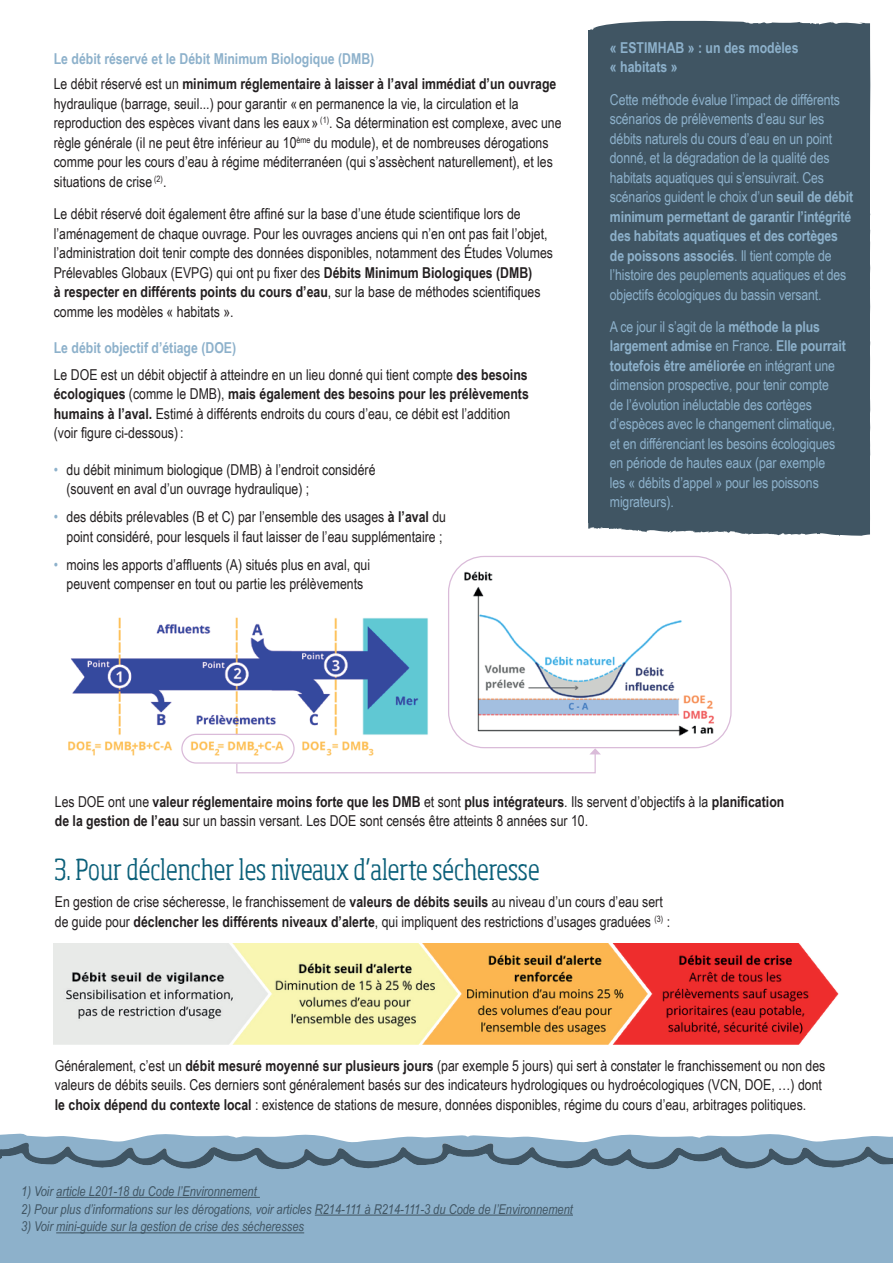
<style>
.page{position:relative;width:893px;height:1263px;background:#fff}
.page>*{position:absolute;margin:0;border:0;box-sizing:border-box;transform-origin:0 0}
.t1{font:300 condensed 28.5px "Sohoma";color:#0a5f79}
.t2{font:15px/19.5px "Arial Narrow";color:#231f20}
.t3{font:15px/19.5px "Arial Narrow";letter-spacing:-.01em;color:#8db1cb}
.t4{font:700 15px/19.5px "Arial Narrow";color:#8db1cb}
.t5{font:italic 13.5px "Arial Narrow";color:#405563}
.s1{font-weight:700}
.s2{color:#8db1cb}
</style>
<div class="page">
<div style="left:0;top:1153px;width:893px;height:110px;background:#8db1cb"></div>
<hr style="left:56px;top:1197px;width:204px;height:1px;background:#405563">
<hr style="left:315px;top:1214px;width:258px;height:1px;background:#405563">
<hr style="left:56px;top:1232px;width:248px;height:1px;background:#405563">
<div style="left:588px;top:20px;width:282px;height:516px;background:#405563"></div>
<svg style="left:591px;top:375px;width:1px;height:14px"></svg>
<svg style="left:589px;top:298px;width:4px;height:27px"></svg>
<img style="left:54px;top:944px;width:785px;height:100px">
<img style="left:451px;top:567px;width:270px;height:172px">
<div style="left:448px;top:556px;width:284px;height:192px;border:1px solid #dabbd9;border-radius:36px"></div>
<img style="left:68px;top:617px;width:360px;height:145px">
<div style="left:181px;top:734px;width:114px;height:30px;border:1px solid #dabbd9;border-radius:14px"></div>
<svg style="left:236px;top:748px;width:365px;height:26px"></svg>
<svg style="left:0;top:1133px;width:893px;height:37px"></svg>
<p class="t4" style="left:54px;top:48px;width:322px">Le débit réservé et le Débit Minimum Biologique (DMB)</p>
<p class="t2" style="left:54px;top:74px;width:509px">Le débit réservé est un <span class="s1">minimum réglementaire à laisser à l’aval immédiat d’un ouvrage </span>hydraulique (barrage, seuil...) pour garantir « en permanence la vie, la circulation et la reproduction des espèces vivant dans les eaux » <sup>(1)</sup>. Sa détermination est complexe, avec une règle générale (il ne peut être inférieur au 10<sup>ème</sup> du module), et de nombreuses dérogations comme pour les cours d’eau à régime méditerranéen (qui s’assèchent naturellement), et les situations de crise <sup>(2)</sup>.</p>
<p class="t2" style="left:54px;top:203px;width:501px">Le débit réservé doit également être affiné sur la base d’une étude scientifique lors de l’aménagement de chaque ouvrage. Pour les ouvrages anciens qui n’en ont pas fait l’objet, l’administration doit tenir compte des données disponibles, notamment des Études Volumes Prélevables Globaux (EVPG) qui ont pu fixer des <span class="s1">Débits Minimum Biologiques (DMB)<br>à respecter en différents points du cours d’eau</span>, sur la base de méthodes scientifiques comme les modèles « habitats ».</p>
<p class="t4" style="left:54px;top:337px;width:184px">Le débit objectif d’étiage (DOE)</p>
<p class="t2" style="left:54px;top:364px;width:477px">Le DOE est un débit objectif à atteindre en un lieu donné qui tient compte <span class="s1">des besoins écologiques</span> (comme le DMB), <span class="s1">mais également des besoins pour les prélèvements humains à l’aval.</span> Estimé à différents endroits du cours d’eau, ce débit est l’addition (voir figure ci-dessous):</p>
<p class="t2" style="left:67px;top:459px;width:310px;text-indent:-13px"><span class="s2">•</span> du débit minimum biologique (DMB) à l’endroit considéré (souvent en aval d’un ouvrage hydraulique) ;</p>
<p class="t2" style="left:54px;top:507px;width:394px;text-align:right"><span class="s2">•</span> des débits prélevables (B et C) par l’ensemble des usages <span class="s1">à l’aval</span> du point considéré, pour lesquels il faut laisser de l’eau supplémentaire ;</p>
<p class="t2" style="left:54px;top:554px;width:318px;text-align:center"><span class="s2">•</span> moins les apports d’affluents (A) situés plus en aval, qui peuvent compenser en tout ou partie les prélèvements</p>
<p class="t4" style="left:610px;top:37px;width:190px">« ESTIMHAB » : un des modèles « habitats »</p>
<p class="t3" style="left:610px;top:89px;width:245px">Cette méthode évalue l’impact de différents scénarios de prélèvements d’eau sur les débits naturels du cours d’eau en un point donné, et la dégradation de la qualité des habitats aquatiques qui s’ensuivrait. Ces scénarios guident le choix d’un <span class="s1">seuil de débit minimum permettant de garantir l’intégrité des habitats aquatiques et des cortèges de poissons associés</span>. Il tient compte de l’histoire des peuplements aquatiques et des objectifs écologiques du bassin versant.</p>
<p class="t3" style="left:610px;top:316px;width:238px">A ce jour il s’agit de la <span class="s1">méthode la plus largement admise</span> en France. <span class="s1">Elle pourrait toutefois être améliorée</span> en intégrant une dimension prospective, pour tenir compte de l’évolution inéluctable des cortèges d’espèces avec le changement climatique, et en différenciant les besoins écologiques en période de hautes eaux (par exemple<br>les « débits d’appel » pour les poissons migrateurs).</p>
<p class="t2" style="left:55px;top:791px;width:731px">Les DOE ont une <span class="s1">valeur réglementaire moins forte que les DMB</span> et sont <span class="s1">plus intégrateurs</span>. Ils servent d’objectifs à la <span class="s1">planification de la gestion de l’eau</span> sur un bassin versant. Les DOE sont censés être atteints 8 années sur 10.</p>
<h1 class="t1" style="left:54px;top:851px;width:487px">3. Pour déclencher les niveaux d’alerte sécheresse</h1>
<p class="t2" style="left:55px;top:892px;width:617px">En gestion de crise sécheresse, le franchissement de <span class="s1">valeurs de débits seuils</span> au niveau d’un cours d’eau sert de guide pour <span class="s1">déclencher les différents niveaux d’alerte</span>, qui impliquent des restrictions d’usages graduées <sup>(3)</sup> :</p>
<p class="t2" style="left:55px;top:1055px;width:772px">Généralement, c’est un <span class="s1">débit mesuré moyenné sur plusieurs jours</span> (par exemple 5 jours) qui sert à constater le franchissement ou non des valeurs de débits seuils. Ces derniers sont généralement basés sur des indicateurs hydrologiques ou hydroécologiques (VCN, DOE, …) dont <span class="s1">le choix dépend du contexte local</span> : existence de stations de mesure, données disponibles, régime du cours d’eau, arbitrages politiques.</p>
<p class="t5" style="left:21px;top:1182px;width:237px">1) Voir article L201-18 du Code l’Environnement</p>
<p class="t5" style="left:21px;top:1199px;width:553px">2) Pour plus d’informations sur les dérogations, voir articles R214-111 à R214-111-3 du Code de l’Environnement</p>
<p class="t5" style="left:21px;top:1217px;width:284px">3) Voir mini-guide sur la gestion de crise des sécheresses</p>
</div>
